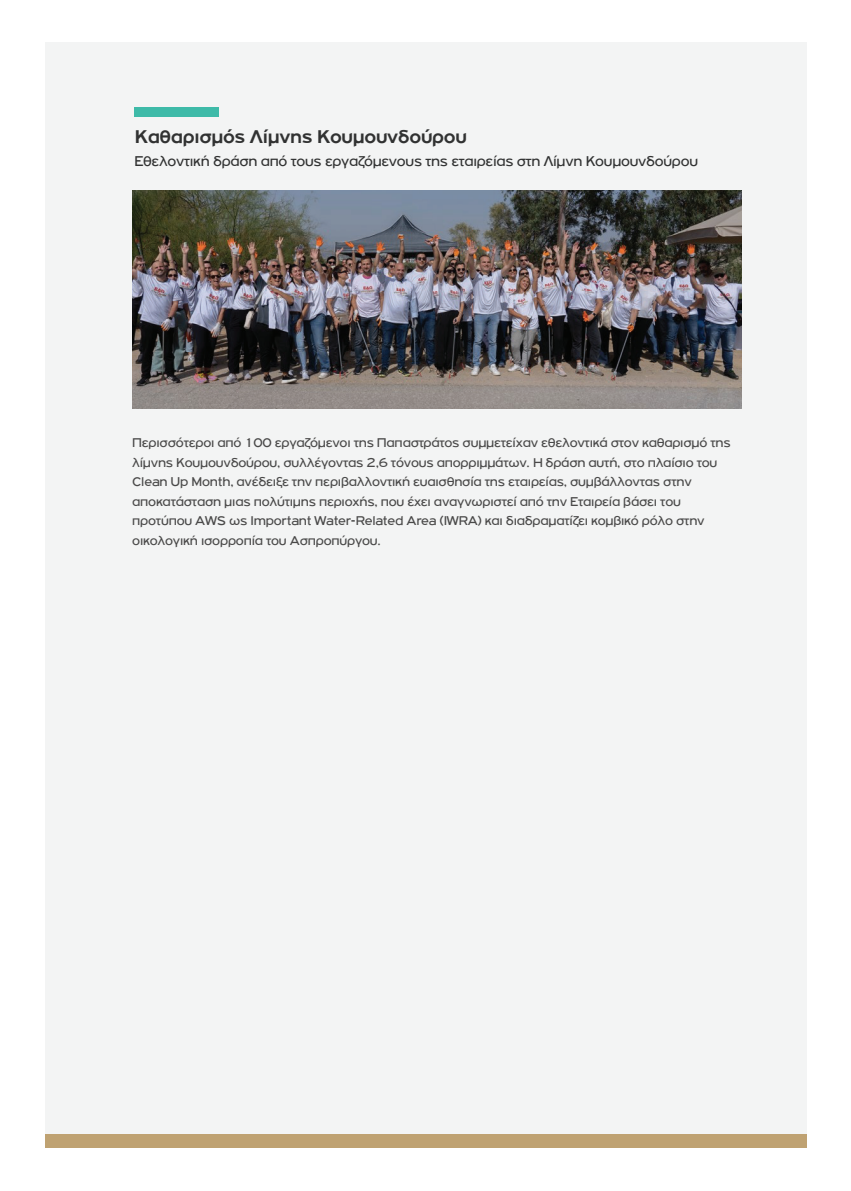
<style>
.page{position:relative;width:851px;height:1191px;background:#fff}
.page>*{position:absolute;margin:0;border:0;box-sizing:border-box;transform-origin:0 0}
.t1{font:700 19.5px "PF Highway Gothic Extended";letter-spacing:-.015em;color:#313232}
.t2{font:15px "PF Highway Gothic Extended";letter-spacing:-.015em;color:#313232}
.t3{font:13.5px/19.5px "PF Highway Gothic Extended";letter-spacing:-.015em;color:#4e4d4d}
</style>
<div class="page">
<div style="left:45px;top:42px;width:760px;height:1105px;background:#f3f4f4"></div>
<img style="left:132px;top:190px;width:609px;height:218px">
<div style="left:135px;top:107px;width:84px;height:9px;background:#3ebaa8"></div>
<h1 class="t1" style="left:135px;top:126px;width:334px">Καθαρισµός Λίµνης Κουµουνδούρου</h1>
<p class="t2" style="left:134px;top:153px;width:565px">Εθελοντική δράση από τους εργαζόµενους της εταιρείας στη Λίµνη Κουµουνδούρου</p>
<p class="t3" style="left:132px;top:433px;width:600px">Περισσότεροι από 100 εργαζόµενοι της Παπαστράτος συµµετείχαν εθελοντικά στον καθαρισµό της λίµνης Κουµουνδούρου, συλλέγοντας 2,6 τόνους απορριµµάτων. Η δράση αυτή, στο πλαίσιο του Clean Up Month, ανέδειξε την περιβαλλοντική ευαισθησία της εταιρείας, συµβάλλοντας στην αποκατάσταση µιας πολύτιµης περιοχής, που έχει αναγνωριστεί από την Εταιρεία βάσει του προτύπου AWS ως Important Water-Related Area (IWRA) και διαδραµατίζει κοµβικό ρόλο στην οικολογική ισορροπία του Ασπροπύργου.</p>
</div>
